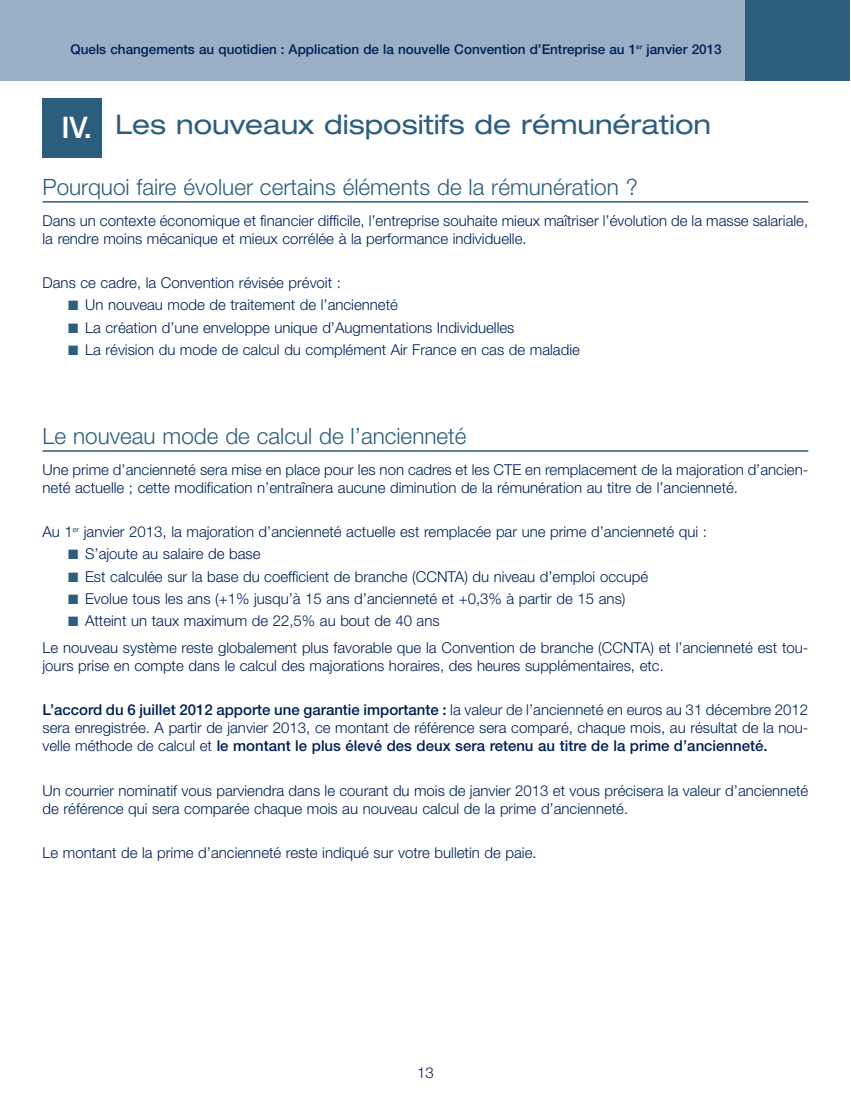
<style>
.page{position:relative;width:851px;height:1106px;background:#fff}
.page>*{position:absolute;margin:0;border:0;box-sizing:border-box;transform-origin:0 0}
.t1{font:expanded 27px "Helvetica Neue";color:#2e5e7d}
.t2{font:300 22.5px "Helvetica Neue";color:#2e5e7d}
.t3{font:300 15px/18px "Helvetica Neue";color:#001f56}
.t4{font:500 13.5px "Helvetica Neue";color:#001f56}
.s1{font-weight:500;font-stretch:normal;font-size:29.7px;color:#fff}
.s2{color:#2e5e7d}
.s3{font-weight:500}
</style>
<div class="page">
<div style="left:0;top:0;width:849px;height:81px;background:#99afc5"></div>
<div style="left:744px;top:0;width:105px;height:81px;background:#2e5e7d"></div>
<hr style="left:43px;top:201px;width:765px;height:2px;background:#2e5e7d">
<hr style="left:43px;top:450px;width:765px;height:2px;background:#2e5e7d">
<div style="left:43px;top:98px;width:59px;height:59px;background:#2e5e7d"></div>
<p class="t4" style="left:70px;top:44px;width:652px">Quels changements au quotidien : Application de la nouvelle Convention d’Entreprise au 1<sup>er</sup> janvier 2013</p>
<h1 class="t1" style="left:61px;top:115px;width:651px"><span class="s1">IV.</span> Les nouveaux dispositifs de rémunération</h1>
<h2 class="t2" style="left:43px;top:179px;width:596px">Pourquoi faire évoluer certains éléments de la rémunération ?</h2>
<p class="t3" style="left:43px;top:212px;width:767px">Dans un contexte économique et financier difficile, l’entreprise souhaite mieux maîtriser l’évolution de la masse salariale, la rendre moins mécanique et mieux corrélée à la performance individuelle.</p>
<p class="t3" style="left:43px;top:275px;width:300px">Dans ce cadre, la Convention révisée prévoit :</p>
<p class="t3" style="left:68px;top:297px;width:331px"><span class="s2">■</span> Un nouveau mode de traitement de l’ancienneté</p>
<p class="t3" style="left:68px;top:319px;width:448px"><span class="s2">■</span> La création d’une enveloppe unique d’Augmentations Individuelles</p>
<p class="t3" style="left:68px;top:342px;width:513px"><span class="s2">■</span> La révision du mode de calcul du complément Air France en cas de maladie</p>
<h2 class="t2" style="left:43px;top:428px;width:425px">Le nouveau mode de calcul de l’ancienneté</h2>
<p class="t3" style="left:43px;top:462px;width:767px">Une prime d’ancienneté sera mise en place pour les non cadres et les CTE en remplacement de la majoration d’ancien&shy;neté actuelle ; cette modification n’entraînera aucune diminution de la rémunération au titre de l’ancienneté.</p>
<p class="t3" style="left:43px;top:524px;width:666px">Au 1<sup>er</sup> janvier 2013, la majoration d’ancienneté actuelle est remplacée par une prime d’ancienneté qui :</p>
<p class="t3" style="left:68px;top:546px;width:194px"><span class="s2">■</span> S’ajoute au salaire de base</p>
<p class="t3" style="left:68px;top:569px;width:581px"><span class="s2">■</span> Est calculée sur la base du coefficient de branche (CCNTA) du niveau d’emploi occupé</p>
<p class="t3" style="left:68px;top:591px;width:559px"><span class="s2">■</span> Evolue tous les ans (+1% jusqu’à 15 ans d’ancienneté et +0,3% à partir de 15 ans)</p>
<p class="t3" style="left:43px;top:609px;width:767px;line-height:26.5px;text-indent:26px"><span class="s2">■</span> Atteint un taux maximum de 22,5% au bout de 40 ans<br>Le nouveau système reste globalement plus favorable que la Convention de branche (CCNTA) et l’ancienneté est tou-</p>
<p class="t3" style="left:43px;top:658px;width:622px">jours prise en compte dans le calcul des majorations horaires, des heures supplémentaires, etc.</p>
<p class="t3" style="left:43px;top:702px;width:767px;text-align:justify"><span class="s3">L’accord du 6 juillet 2012 apporte une garantie importante :</span> la valeur de l’ancienneté en euros au 31 décembre 2012 sera enregistrée. A partir de janvier 2013, ce montant de référence sera comparé, chaque mois, au résultat de la nou&shy;velle méthode de calcul et <span class="s3">le montant le plus élevé des deux sera retenu au titre de la prime d’ancienneté.</span></p>
<p class="t3" style="left:43px;top:783px;width:767px">Un courrier nominatif vous parviendra dans le courant du mois de janvier 2013 et vous précisera la valeur d’ancienneté de référence qui sera comparée chaque mois au nouveau calcul de la prime d’ancienneté.</p>
<p class="t3" style="left:43px;top:845px;width:495px">Le montant de la prime d’ancienneté reste indiqué sur votre bulletin de paie.</p>
<p class="t3" style="left:417px;top:1064px;width:18px">13</p>
</div>
